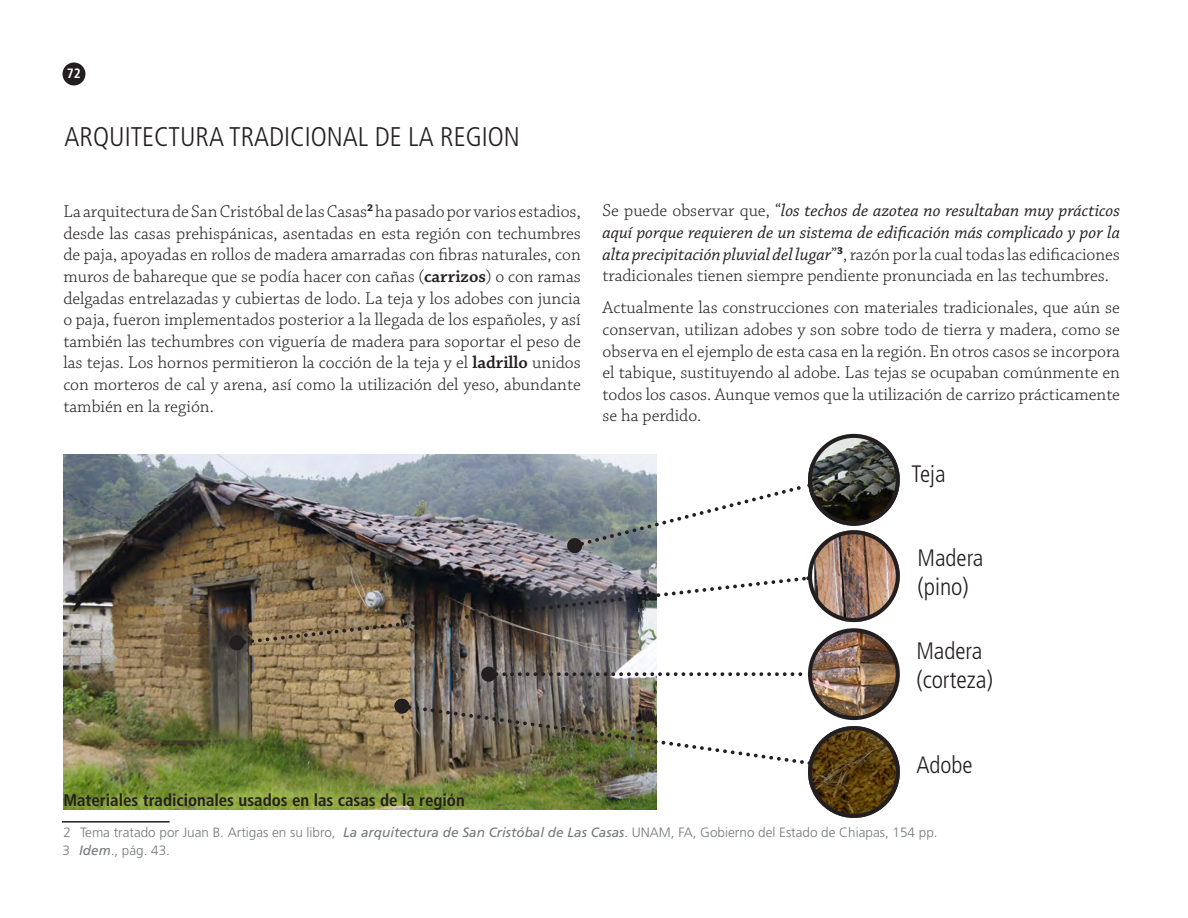
<style>
.page{position:relative;width:1188px;height:918px;background:#fff}
.page>*{position:absolute;margin:0;border:0;box-sizing:border-box;transform-origin:0 0}
.t1{font:300 condensed 27px "Frutiger LT Std";color:#231f20}
.t2{font:300 condensed 24.3px "Frutiger LT Std";color:#231f20}
.t3{font:300 condensed 23.7px "Frutiger LT Std";color:#231f20}
.t4{font:300 18px/21.6px "Chaparral Pro";color:#231f20;text-align:justify}
.t5{font:italic 18px/21.6px "Chaparral Pro";color:#231f20;text-align:justify}
.t6{font:700 condensed 16.95px "Frutiger LT Std";color:#231f20}
.t7{font:300 13.5px "Frutiger LT Std";color:#757879}
.t8{font:700 condensed 13.5px "Frutiger LT Std";color:#fff}
.s1{font-weight:600}
.s2{font-weight:300;font-style:normal}
.s3{font-weight:400;font-style:italic}
</style>
<div class="page">
<div style="left:63px;top:63px;width:22px;height:22px;background:#231f20;border-radius:50%"></div>
<img style="left:810px;top:630px;width:88px;height:89px">
<img style="left:63px;top:454px;width:594px;height:356px">
<img style="left:814px;top:530px;width:86px;height:92px">
<img style="left:808px;top:434px;width:92px;height:92px;border-radius:46px">
<div style="left:808px;top:434px;width:92px;height:92px;border:4px solid #231f20;border-radius:50%"></div>
<svg style="left:566px;top:482px;width:244px;height:72px"></svg>
<img style="left:808px;top:726px;width:92px;height:92px;border-radius:46px">
<div style="left:808px;top:726px;width:92px;height:92px;border:4px solid #231f20;border-radius:50%"></div>
<img style="left:394px;top:698px;width:416px;height:69px">
<div style="left:808px;top:628px;width:92px;height:92px;border:4px solid #231f20;border-radius:50%"></div>
<svg style="left:496px;top:672px;width:315px;height:4px"></svg>
<div style="left:481px;top:667px;width:15px;height:15px;background:#231f20;border-radius:50%"></div>
<div style="left:808px;top:530px;width:92px;height:92px;border:4px solid #231f20;border-radius:50%"></div>
<img style="left:229px;top:574px;width:580px;height:77px">
<hr style="left:62px;top:821px;width:108px;height:2px;background:#231f20">
<p class="t8" style="left:67px;top:66px;width:16px">72</p>
<h1 class="t1" style="left:65px;top:121px;width:457px">ARQUITECTURA TRADICIONAL DE LA REGION</h1>
<p class="t4" style="left:63px;top:202px;width:519px">La arquitectura de San Cristóbal de las Casas<sup>2</sup> ha pasado por varios estadios, desde las casas prehispánicas, asentadas en esta región con techumbres de paja, apoyadas en rollos de madera amarradas con fibras naturales, con muros de bahareque que se podía hacer con cañas (<span class="s1">carrizos</span>) o con ramas delgadas entrelazadas y cubiertas de lodo. La teja y los adobes con juncia o paja, fueron implementados posterior a la llegada de los españoles, y así también las techumbres con viguería de madera para soportar el peso de las tejas. Los hornos permitieron la cocción de la teja y el <span class="s1">ladrillo</span> unidos con morteros de cal y arena, así como la utilización del yeso, abundante también en la región.</p>
<p class="t5" style="left:602px;top:201px;width:519px"><span class="s2">Se puede observar que, “</span>los techos de azotea no resultaban muy prácticos aquí porque requieren de un sistema de edificación más complicado y por la alta precipitación pluvial del lugar<span class="s2">”</span><sup>3</sup><span class="s2">, razón por la cual todas las edificaciones tradicionales tienen siempre pendiente pronunciada en las techumbres.</span></p>
<p class="t4" style="left:602px;top:298px;width:519px">Actualmente las construcciones con materiales tradicionales, que aún se conservan, utilizan adobes y son sobre todo de tierra y madera, como se observa en el ejemplo de esta casa en la región. En otros casos se incorpora el tabique, sustituyendo al adobe. Las tejas se ocupaban comúnmente en todos los casos. Aunque vemos que la utilización de carrizo prácticamente se ha perdido.</p>
<h3 class="t3" style="left:911px;top:461px;width:36px">Teja</h3>
<h3 class="t3" style="left:918px;top:544px;width:67px">Madera</h3>
<h2 class="t2" style="left:918px;top:573px;width:53px">(pino)</h2>
<h3 class="t3" style="left:916px;top:638px;width:67px">Madera</h3>
<h2 class="t2" style="left:916px;top:666px;width:78px">(corteza)</h2>
<p class="t6" style="left:63px;top:790px;width:403px">Materiales tradicionales usados en las casas de la región</p>
<h3 class="t3" style="left:916px;top:751px;width:58px">Adobe</h3>
<p class="t7" style="left:63px;top:825px;width:873px">2 Tema tratado por Juan B. Artigas en su libro, <span class="s3">La arquitectura de San Cristóbal de Las Casas</span>. UNAM, FA, Gobierno del Estado de Chiapas, 154 pp.</p>
<p class="t7" style="left:63px;top:842px;width:106px">3 <span class="s3">Idem</span>. , pág. 43.</p>
</div>
